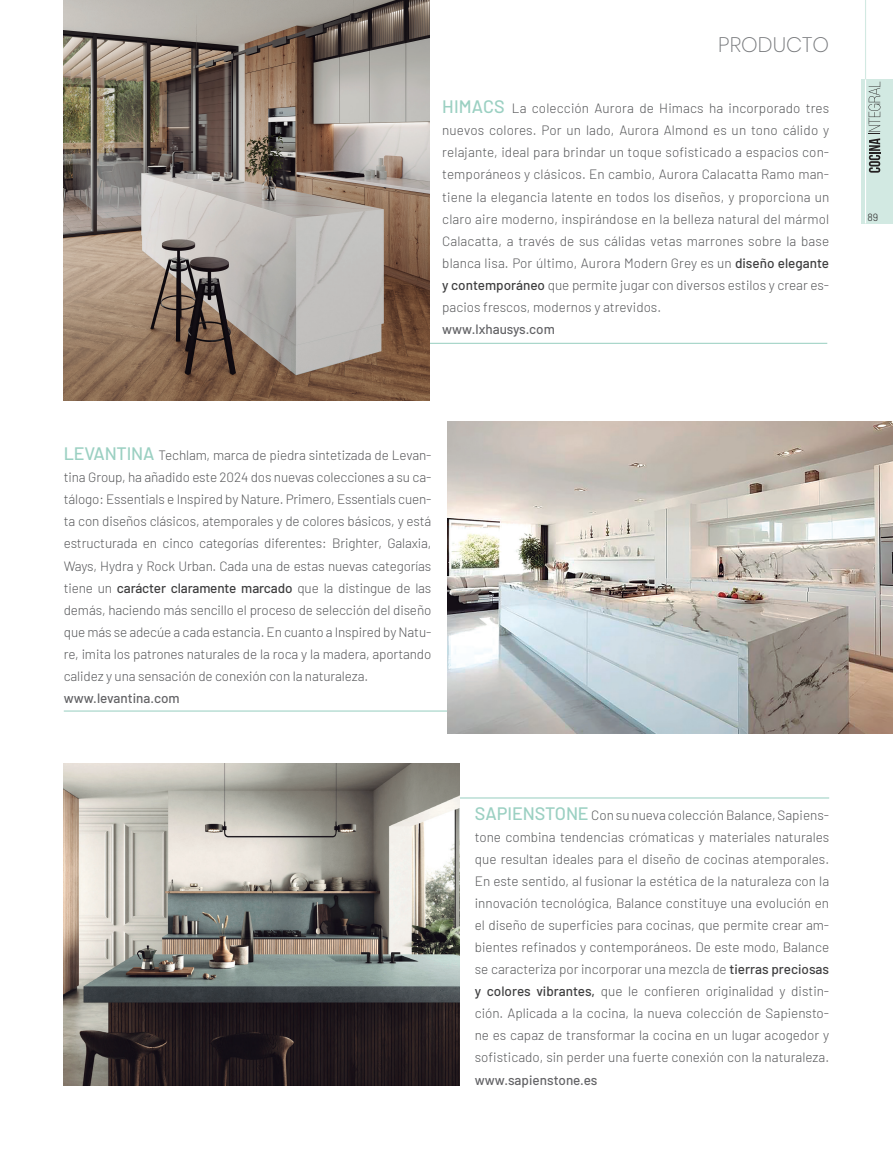
<style>
.page{position:relative;width:893px;height:1149px;background:#fff}
.page>*{position:absolute;margin:0;border:0;box-sizing:border-box;transform-origin:0 0}
.t1{font:200 21px "Poppins";color:#76787b}
.t2{font:300 13.5px/22px "Barlow";color:#57585a;text-align:justify}
.t3{font:500 13.5px "Barlow";color:#636366}
.t4{font:300 10.5px "Barlow";color:#231f20}
.s1{font-weight:500;font-size:18px;color:#9bd0c2}
.s2{font-weight:500;color:#3e3e3f}
</style>
<div class="page">
<div style="left:861px;top:79px;width:32px;height:144px;background:#d2e9e2"></div>
<hr style="left:865px;top:78px;width:1px;height:145px;background:#fff">
<hr style="left:865px;top:0;width:1px;height:79px;background:#d2e9e2">
<svg style="left:868px;top:82px;width:12px;height:91px"></svg>
<hr style="left:429px;top:343px;width:398px;height:1px;background:#96cebf">
<img style="left:64px;top:0;width:365px;height:400px">
<hr style="left:64px;top:710px;width:398px;height:1px;background:#96cebf">
<img style="left:448px;top:421px;width:445px;height:312px">
<hr style="left:460px;top:797px;width:369px;height:1px;background:#96cebf">
<img style="left:64px;top:763px;width:396px;height:322px">
<h1 class="t1" style="left:718px;top:32px;width:112px">PRODUCTO</h1>
<p class="t2" style="left:442px;top:96px;width:388px"><span class="s1">HIMACS</span> La colección Aurora de Himacs ha incorporado tres nuevos colores. Por un lado, Aurora Almond es un tono cálido y relajante, ideal para brindar un toque sofisticado a espacios con&shy;temporáneos y clásicos. En cambio, Aurora Calacatta Ramo man&shy;tiene la elegancia latente en todos los diseños, y proporciona un claro aire moderno, inspirándose en la belleza natural del mármol Calacatta, a través de sus cálidas vetas marrones sobre la base blanca lisa. Por último, Aurora Modern Grey es un <span class="s2">diseño elegante y contemporáneo</span> que permite jugar con diversos estilos y crear es&shy;pacios frescos, modernos y atrevidos.</p>
<p class="t3" style="left:442px;top:319px;width:114px">www.lxhausys.com</p>
<p class="t4" style="left:867px;top:209px;width:12px">89</p>
<p class="t2" style="left:64px;top:443px;width:369px"><span class="s1">LEVANTINA</span> Techlam, marca de piedra sintetizada de Levan&shy;tina Group, ha añadido este 2024 dos nuevas colecciones a su ca&shy;tálogo: Essentials e Inspired by Nature. Primero, Essentials cuen&shy;ta con diseños clásicos, atemporales y de colores básicos, y está estructurada en cinco categorías diferentes: Brighter, Galaxia, Ways, Hydra y Rock Urban. Cada una de estas nuevas categorías tiene un <span class="s2">carácter claramente marcado</span> que la distingue de las demás, haciendo más sencillo el proceso de selección del diseño que más se adecúe a cada estancia. En cuanto a Inspired by Natu&shy;re, imita los patrones naturales de la roca y la madera, aportando calidez y una sensación de conexión con la naturaleza.</p>
<p class="t3" style="left:64px;top:688px;width:118px">www.levantina.com</p>
<p class="t2" style="left:475px;top:802px;width:356px"><span class="s1">SAPIENSTONE</span> Con su nueva colección Balance, Sapiens&shy;tone combina tendencias crómaticas y materiales naturales que resultan ideales para el diseño de cocinas atemporales.<br>En este sentido, al fusionar la estética de la naturaleza con la innovación tecnológica, Balance constituye una evolución en el diseño de superficies para cocinas, que permite crear am&shy;bientes refinados y contemporáneos. De este modo, Balance se caracteriza por incorporar una mezcla de <span class="s2">tierras preciosas y colores vibrantes,</span> que le confieren originalidad y distin&shy;ción. Aplicada a la cocina, la nueva colección de Sapiensto&shy;ne es capaz de transformar la cocina en un lugar acogedor y sofisticado, sin perder una fuerte conexión con la naturaleza.</p>
<p class="t3" style="left:475px;top:1069px;width:124px">www.sapienstone.es</p>
</div>
